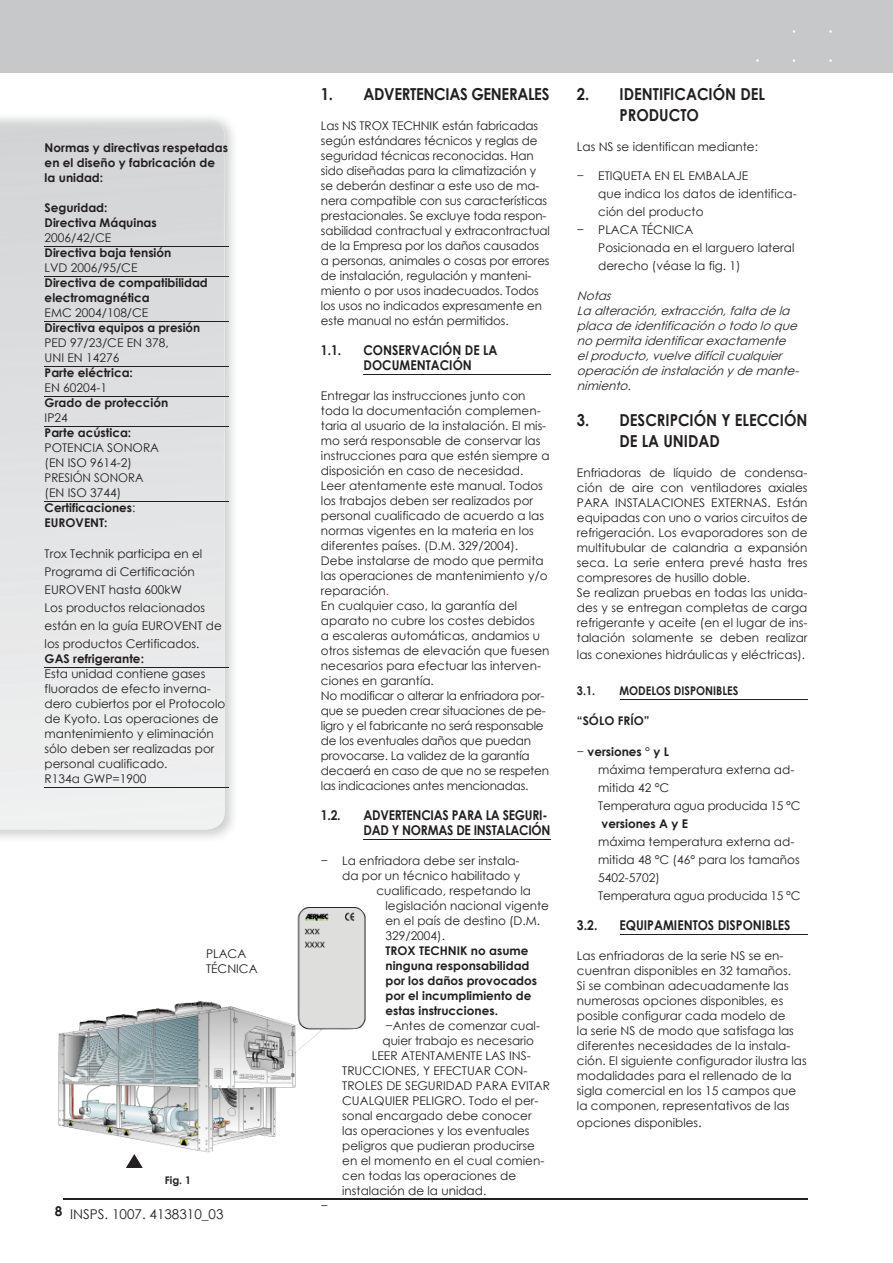
<style>
.page{position:relative;width:893px;height:1263px;background:#fff}
.page>*{position:absolute;margin:0;border:0;box-sizing:border-box;transform-origin:0 0}
.t1{font:700 16.5px/21px "Century Gothic";color:#231f20;scale:.9 1}
.t2{font:700 16.5px "Century Gothic";letter-spacing:-.02em;color:#231f20;scale:.9 1}
.t3{font:700 13.5px/15px "Century Gothic";color:#231f20;scale:.9 1}
.t4{font:700 13.5px/15px "Century Gothic";letter-spacing:-.02em;color:#231f20;scale:.9 1}
.t5{font:13.5px "Century Gothic";color:#231f20}
.t6{font:700 13.5px "Century Gothic";color:#231f20}
.t7{font:12px/15px "Century Gothic";color:#231f20}
.t8{font:700 12px/15px "Century Gothic";color:#231f20}
.t9{font:italic 12px/15px "Century Gothic";color:#231f20}
.t10{font:700 12px "Century Gothic";color:#231f20;scale:.9 1}
.t11{font:700 10.5px "Century Gothic";color:#231f20}
.s1{font-weight:700}
.s2{color:#ec008c}
.s3{font-size:13.5px}
</style>
<div class="page">
<img style="left:58px;top:907px;width:308px;height:245px">
<svg style="left:126px;top:1154px;width:17px;height:14px"></svg>
<hr style="left:64px;top:1198px;width:744px;height:2px;background:#231f20">
<div style="left:1px;top:0;width:892px;height:72px;background:#c6c8ca"></div>
<hr style="left:363px;top:375px;width:187px;height:1px;background:#231f20">
<hr style="left:363px;top:840px;width:187px;height:1px;background:#231f20">
<hr style="left:619px;top:699px;width:188px;height:1px;background:#231f20">
<hr style="left:619px;top:934px;width:188px;height:1px;background:#231f20">
<img style="left:0;top:122px;width:234px;height:716px">
<img style="left:0;top:117px;width:225px;height:712px">
<hr style="left:45px;top:247px;width:184px;height:1px;background:#231f20">
<hr style="left:45px;top:277px;width:184px;height:1px;background:#231f20">
<hr style="left:45px;top:322px;width:184px;height:1px;background:#231f20">
<hr style="left:45px;top:367px;width:184px;height:1px;background:#231f20">
<hr style="left:45px;top:397px;width:184px;height:1px;background:#231f20">
<hr style="left:45px;top:427px;width:184px;height:1px;background:#231f20">
<hr style="left:45px;top:502px;width:184px;height:1px;background:#231f20">
<hr style="left:45px;top:667px;width:184px;height:1px;background:#231f20">
<hr style="left:45px;top:787px;width:184px;height:1px;background:#231f20">
<p class="t8" style="left:45px;top:140px;width:185px">Normas y directivas respetadas en el diseño y fabricación de la unidad:</p>
<p class="t8" style="left:45px;top:200px;width:114px">Seguridad:<br>Directiva Máquinas</p>
<p class="t7" style="left:45px;top:230px;width:68px">2006/42/CE</p>
<p class="t8" style="left:45px;top:245px;width:128px">Directiva baja tensión</p>
<p class="t7" style="left:45px;top:260px;width:94px">LVD 2006/95/CE</p>
<p class="t8" style="left:45px;top:275px;width:165px">Directiva de compatibilidad electromagnética</p>
<p class="t7" style="left:45px;top:305px;width:105px">EMC 2004/108/CE</p>
<p class="t8" style="left:45px;top:320px;width:157px">Directiva equipos a presión</p>
<p class="t7" style="left:45px;top:335px;width:126px">PED 97/23/CE EN 378,<br>UNI EN 14276</p>
<p class="t8" style="left:45px;top:365px;width:90px">Parte eléctrica:</p>
<p class="t7" style="left:45px;top:380px;width:64px">EN 60204-1</p>
<p class="t8" style="left:45px;top:395px;width:125px">Grado de protección</p>
<p class="t7" style="left:45px;top:410px;width:25px">IP 24</p>
<p class="t8" style="left:45px;top:425px;width:88px">Parte acústica:</p>
<p class="t7" style="left:45px;top:440px;width:116px">POTENCIA SONORA (EN ISO 9614-2)<br>PRESIÓN SONORA (EN ISO 3744)<br><span class="s1">Certificaciones</span>:<br><span class="s1">EUROVENT:</span></p>
<p class="t7" style="left:45px;top:544px;width:179px;line-height:18px">Trox Technik participa en el<br>Programa di Certificación<br>EUROVENT hasta 600kW<br>Los productos relacionados están en la guía EUROVENT de los productos Certificados.</p>
<p class="t8" style="left:45px;top:651px;width:101px">GAS refrigerante:</p>
<p class="t7" style="left:45px;top:666px;width:182px">Esta unidad contiene gases fluorados de efecto inverna&shy;dero cubiertos por el Protocolo de Kyoto. Las operaciones de mantenimiento y eliminación sólo deben ser realizadas por personal cualificado.<br>R134a GWP=1900</p>
<p class="t7" style="left:206px;top:946px;width:53px">PLACA<br>TÉCNICA</p>
<p class="t6" style="left:55px;top:1203px;width:9px">8</p>
<p class="t11" style="left:165px;top:1174px;width:28px">Fig. 1</p>
<p class="t5" style="left:70px;top:1205px;width:155px">INSPS. 1007. 4138310_03</p>
<h1 class="t2" style="left:321px;top:84px;width:255px">1. ADVERTENCIAS GENERALES</h1>
<p class="t7" style="left:321px;top:118px;width:230px">Las NS TROX TECHNIK están fabricadas según estándares técnicos y reglas de seguridad técnicas reconocidas. Han sido diseñadas para la climatización y se deberán destinar a este uso de ma&shy;nera compatible con sus características prestacionales. Se excluye toda respon&shy;sabilidad contractual y extracontractual de la Empresa por los daños causados a personas, animales o cosas por errores de instalación, regulación y manteni&shy;miento o por usos inadecuados. Todos los usos no indicados expresamente en este manual no están permitidos.</p>
<p class="t3" style="left:321px;top:342px;width:24px">1.1.</p>
<p class="t3" style="left:363px;top:342px;width:150px">CONSERVACIÓN DE LA<br>DOCUMENTACIÓN</p>
<p class="t7" style="left:321px;top:388px;width:230px">Entregar las instrucciones junto con toda la documentación complemen&shy;taria al usuario de la instalación. El mis&shy;mo será responsable de conservar las instrucciones para que estén siempre a disposición en caso de necesidad.<br>Leer atentamente este manual. Todos los trabajos deben ser realizados por personal cualificado de acuerdo a las normas vigentes en la materia en los diferentes países. (D.M. 329/2004).<br>Debe instalarse de modo que permita las operaciones de mantenimiento y/o reparación<span class="s2">.<br></span>En cualquier caso, la garantía del aparato no cubre los costes debidos<br>a escaleras automáticas, andamios u otros sistemas de elevación que fuesen necesarios para efectuar las interven&shy;ciones en garantía.<br>No modificar o alterar la enfriadora por&shy;que se pueden crear situaciones de pe&shy;ligro y el fabricante no será responsable de los eventuales daños que puedan provocarse. La validez de la garantía decaerá en caso de que no se respeten las indicaciones antes mencionadas.</p>
<p class="t3" style="left:321px;top:807px;width:23px">1.2.</p>
<p class="t4" style="left:363px;top:807px;width:209px">ADVERTENCIAS PARA LA SEGURI-<br>DAD Y NORMAS DE INSTALACIÓN</p>
<p class="t7" style="left:321px;top:853px;width:200px">− La enfriadora debe ser instala-</p>
<p class="t7" style="left:342px;top:868px;width:179px">da por un técnico habilitado y</p>
<p class="t7" style="left:376px;top:883px;width:156px">cualificado, respetando la</p>
<p class="t7" style="left:385px;top:898px;width:165px">legislación nacional vigente</p>
<p class="t7" style="left:385px;top:913px;width:156px">en el país de destino (D.M.</p>
<p class="t7" style="left:385px;top:928px;width:61px">329/2004).</p>
<p class="t8" style="left:385px;top:943px;width:153px">TROX TECHNIK no asume ninguna responsabilidad por los daños provocados por el incumplimiento de estas instrucciones.</p>
<p class="t7" style="left:385px;top:1018px;width:156px">−Antes de comenzar cual-</p>
<p class="t7" style="left:382px;top:1033px;width:153px">quier trabajo es necesario</p>
<p class="t7" style="left:372px;top:1048px;width:160px">LEER ATENTAMENTE LAS INS-</p>
<p class="t7" style="left:342px;top:1063px;width:187px">TRUCCIONES, Y EFECTUAR CON-</p>
<p class="t7" style="left:342px;top:1078px;width:209px">TROLES DE SEGURIDAD PARA EVITAR</p>
<p class="t7" style="left:342px;top:1093px;width:198px">CUALQUIER PELIGRO. Todo el per-</p>
<p class="t7" style="left:342px;top:1108px;width:191px">sonal encargado debe conocer</p>
<p class="t7" style="left:342px;top:1123px;width:189px">las operaciones y los eventuales</p>
<p class="t7" style="left:342px;top:1138px;width:194px">peligros que pudieran producirse</p>
<p class="t7" style="left:342px;top:1153px;width:204px">en el momento en el cual comien-</p>
<p class="t7" style="left:342px;top:1168px;width:175px">cen todas las operaciones de</p>
<p class="t7" style="left:342px;top:1183px;width:146px">instalación de la unidad.</p>
<p class="t7" style="left:321px;top:1198px;width:9px">−</p>
<h1 class="t1" style="left:619px;top:83px;width:163px;text-indent:-43px">2. IDENTIFICACIÓN DEL<br>PRODUCTO</h1>
<p class="t7" style="left:577px;top:139px;width:183px">Las NS se identifican mediante:</p>
<p class="t7" style="left:577px;top:168px;width:173px">− ETIQUETA EN EL EMBALAJE</p>
<p class="t7" style="left:598px;top:186px;width:200px">que indica los datos de identifica-</p>
<p class="t7" style="left:598px;top:204px;width:107px">ción del producto</p>
<p class="t7" style="left:577px;top:222px;width:118px">− PLACA TÉCNICA</p>
<p class="t7" style="left:598px;top:240px;width:198px">Posicionada en el larguero lateral</p>
<p class="t7" style="left:598px;top:258px;width:144px">derecho (véase la fig. 1)</p>
<p class="t9" style="left:577px;top:288px;width:227px">Notas<br>La alteración,extracción,falta de la placa de identificación o todo lo que no permita identificarexactamente elproducto,vuelve difícilcualquier operación de instalación yde mante&shy;nimiento.</p>
<h1 class="t1" style="left:619px;top:409px;width:210px;text-indent:-43px">3. DESCRIPCIÓN Y ELECCIÓN<br>DE LA UNIDAD</h1>
<p class="t7" style="left:577px;top:465px;width:232px">Enfriadoras de líquido de condensa&shy;ción de aire con ventiladores axiales PARA INSTALACIONES EXTERNAS. Están equipadas con uno o varios circuitos de refrigeración. Los evaporadores son de multitubular de calandria a expansión seca. La serie entera prevé hasta tres compresores de husillo doble.<br>Se realizan pruebas en todas las unida&shy;des y se entregan completas de carga refrigerante y aceite (en el lugar de ins&shy;talación solamente se deben realizar</p>
<p class="t7" style="left:577px;top:646px;width:230px">las conexiones hidráulicas y eléctricas).</p>
<p class="t10" style="left:577px;top:683px;width:22px">3.1.</p>
<p class="t10" style="left:619px;top:683px;width:134px">MODELOS DISPONIBLES</p>
<p class="t8" style="left:577px;top:713px;width:74px">“SÓLO FRÍO”</p>
<p class="t7" style="left:598px;top:742px;width:204px;line-height:18px;text-indent:-21px">− <span class="s1">versiones ° y L<br></span>máxima temperatura externa ad&shy;mitida 42 °C<br>Temperatura agua producida 15 °C</p>
<p class="t8" style="left:601px;top:816px;width:88px">versiones A y E</p>
<p class="t7" style="left:598px;top:832px;width:204px;line-height:18px">máxima temperatura externa ad&shy;mitida 48 °C (46° para los tamaños<br>5402-5702)<br>Temperatura agua producida 15 °C</p>
<p class="t3" style="left:577px;top:917px;width:24px">3.2.</p>
<p class="t3" style="left:619px;top:917px;width:191px">EQUIPAMIENTOS DISPONIBLES</p>
<p class="t7" style="left:577px;top:948px;width:231px">Las enfriadoras de la serie NS se en&shy;cuentran disponibles en 32 tamaños.<br>Si se combinan adecuadamente las numerosas opciones disponibles, es posible configurar cada modelo de<br>la serie NS de modo que satisfaga las diferentes necesidades de la instala&shy;ción. El siguiente configurador ilustra las modalidades para el rellenado de la sigla comercial en los 15 campos que la componen, representativos de las</p>
<p class="t7" style="left:577px;top:1114px;width:126px">opciones disponibles<span class="s3">.</span></p>
</div>
